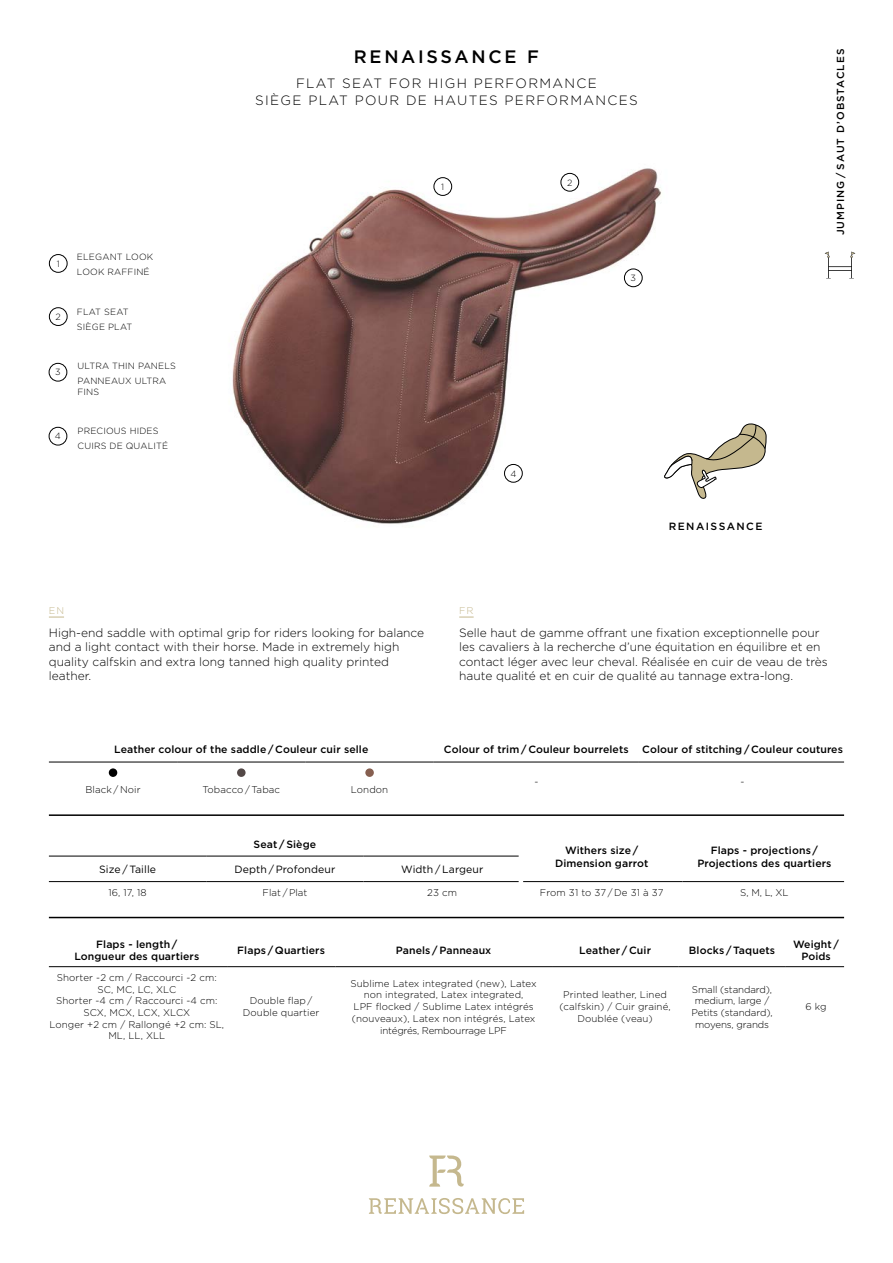
<style>
.page{position:relative;width:893px;height:1263px;background:#fff}
.page>*{position:absolute;margin:0;border:0;box-sizing:border-box;transform-origin:0 0}
.t1{font:500 18px "Gotham";letter-spacing:.15em;color:#000}
.t2{font:300 13.5px/16.5px "Gotham";letter-spacing:.1em;color:#000;text-align:center}
.t3{font:300 12px/14.4px "Gotham";color:#000}
.t4{font:500 10.5px/12.6px "Gotham";letter-spacing:.01em;color:#000;text-align:center}
.t5{font:10.5px "Gotham";letter-spacing:.01em;color:#000}
.t6{font:500 10.5px "Gotham";letter-spacing:.14em;color:#000}
.t7{font:500 10.2px "Gotham";letter-spacing:.1em;color:#000}
.t8{font:300 9.75px/11.7px "Gotham";letter-spacing:.01em;color:#000;text-align:center}
.t9{font:300 9.75px/11.7px "Gotham";letter-spacing:-.01em;color:#000;text-align:center}
.t10{font:300 9.75px "Gotham";color:#c5b88e}
.t11{font:300 9px/15px "Gotham";letter-spacing:.02em;color:#000}
</style>
<div class="page">
<img style="left:232px;top:168px;width:429px;height:356px">
<div style="left:434px;top:177px;width:18px;height:19px;border:1px solid #000;border-radius:50%"></div>
<div style="left:624px;top:269px;width:18px;height:18px;border:1px solid #000;border-radius:50%"></div>
<div style="left:561px;top:173px;width:18px;height:18px;border:1px solid #000;border-radius:50%"></div>
<div style="left:49px;top:254px;width:18px;height:18px;border:1px solid #000;border-radius:50%"></div>
<div style="left:49px;top:363px;width:18px;height:18px;border:1px solid #000;border-radius:50%"></div>
<div style="left:49px;top:307px;width:18px;height:19px;border:1px solid #000;border-radius:50%"></div>
<div style="left:49px;top:427px;width:18px;height:18px;border:1px solid #000;border-radius:50%"></div>
<div style="left:504px;top:464px;width:18px;height:18px;border:1px solid #000;border-radius:50%"></div>
<svg style="left:664px;top:423px;width:103px;height:76px"></svg>
<svg style="left:429px;top:1155px;width:35px;height:31px"></svg>
<svg style="left:369px;top:1198px;width:155px;height:16px"></svg>
<svg style="left:459px;top:617px;width:15px;height:1px"></svg>
<svg style="left:49px;top:617px;width:15px;height:1px"></svg>
<hr style="left:49px;top:814px;width:795px;height:2px;background:#000">
<hr style="left:49px;top:917px;width:795px;height:1px;background:#000">
<hr style="left:49px;top:856px;width:157px;height:1px;background:#000">
<hr style="left:206px;top:856px;width:158px;height:1px;background:#000">
<hr style="left:364px;top:856px;width:155px;height:1px;background:#000">
<hr style="left:523px;top:881px;width:159px;height:1px;background:#000">
<hr style="left:682px;top:881px;width:162px;height:1px;background:#000">
<hr style="left:49px;top:881px;width:157px;height:1px;background:#000">
<hr style="left:206px;top:881px;width:158px;height:1px;background:#000">
<hr style="left:364px;top:881px;width:155px;height:1px;background:#000">
<hr style="left:49px;top:762px;width:128px;height:1px;background:#000">
<hr style="left:177px;top:762px;width:128px;height:1px;background:#000">
<hr style="left:305px;top:762px;width:129px;height:1px;background:#000">
<hr style="left:434px;top:762px;width:205px;height:1px;background:#000">
<hr style="left:639px;top:762px;width:205px;height:1px;background:#000">
<div style="left:109px;top:768px;width:8px;height:9px;background:#000;border-radius:50%"></div>
<div style="left:237px;top:768px;width:9px;height:9px;background:#534847;border-radius:50%"></div>
<div style="left:365px;top:768px;width:9px;height:9px;background:#865f50;border-radius:50%"></div>
<hr style="left:49px;top:966px;width:178px;height:1px;background:#000">
<hr style="left:227px;top:966px;width:108px;height:1px;background:#000">
<hr style="left:335px;top:966px;width:217px;height:1px;background:#000">
<hr style="left:552px;top:966px;width:126px;height:1px;background:#000">
<hr style="left:678px;top:966px;width:108px;height:1px;background:#000">
<hr style="left:786px;top:966px;width:58px;height:1px;background:#000">
<svg style="left:825px;top:252px;width:30px;height:26px"></svg>
<p class="t11" style="left:57px;top:256px;width:5px">1</p>
<p class="t11" style="left:56px;top:309px;width:7px">2</p>
<p class="t11" style="left:55px;top:365px;width:7px">3</p>
<p class="t11" style="left:55px;top:428px;width:7px">4</p>
<p class="t11" style="left:77px;top:249px;width:78px">ELEGANT LOOK<br>LOOK RAFFINÉ</p>
<p class="t11" style="left:77px;top:304px;width:57px">FLAT SEAT<br>SIÈGE PLAT</p>
<p class="t11" style="left:78px;top:358px;width:100px">ULTRA THIN PANELS<br>PANNEAUX ULTRA</p>
<p class="t11" style="left:78px;top:384px;width:23px">FINS</p>
<p class="t11" style="left:78px;top:423px;width:92px">PRECIOUS HIDES<br>CUIRS DE QUALITÉ</p>
<h1 class="t1" style="left:354px;top:45px;width:187px">RENAISSANCE F</h1>
<h2 class="t2" style="left:255px;top:75px;width:384px">FLAT SEAT FOR HIGH PERFORMANCE<br>SIÈGE PLAT POUR DE HAUTES PERFORMANCES</h2>
<p class="t11" style="left:441px;top:179px;width:5px">1</p>
<p class="t11" style="left:567px;top:175px;width:7px">2</p>
<p class="t11" style="left:631px;top:270px;width:7px">3</p>
<p class="t7" style="left:834px;top:235px;width:188px;rotate:-90deg">JUMPING / SAUT D’OBSTACLES</p>
<p class="t11" style="left:510px;top:466px;width:7px">4</p>
<p class="t6" style="left:669px;top:519px;width:95px">RENAISSANCE</p>
<p class="t10" style="left:49px;top:604px;width:17px">EN</p>
<p class="t3" style="left:49px;top:625px;width:377px">High-end saddle with optimal grip for riders looking for balance and a light contact with their horse. Made in extremely high quality calfskin and extra long tanned high quality printed leather.</p>
<p class="t10" style="left:459px;top:604px;width:16px">FR</p>
<p class="t3" style="left:459px;top:625px;width:370px">Selle haut de gamme offrant une fixation exceptionnelle pour les cavaliers à la recherche d’une équitation en équilibre et en contact léger avec leur cheval. Réalisée en cuir de veau de très haute qualité et en cuir de qualité au tannage extra-long.</p>
<p class="t4" style="left:114px;top:743px;width:256px">Leather colour of the saddle / Couleur cuir selle</p>
<p class="t4" style="left:444px;top:743px;width:186px">Colour of trim / Couleur bourrelets</p>
<p class="t4" style="left:642px;top:743px;width:202px">Colour of stitching/ Couleur coutures</p>
<p class="t8" style="left:85px;top:784px;width:57px">Black / Noir</p>
<p class="t8" style="left:202px;top:784px;width:79px">Tobacco / Tabac</p>
<p class="t8" style="left:351px;top:784px;width:39px">London</p>
<p class="t8" style="left:534px;top:775px;width:5px">-</p>
<p class="t8" style="left:741px;top:775px;width:5px">-</p>
<p class="t4" style="left:254px;top:837px;width:64px">Seat / Siège</p>
<p class="t4" style="left:555px;top:844px;width:95px">Withers size /<br>Dimension garrot</p>
<p class="t4" style="left:697px;top:844px;width:136px">Flaps - projections /<br>Projections des quartiers</p>
<p class="t5" style="left:99px;top:862px;width:59px">Size / Taille</p>
<p class="t5" style="left:234px;top:862px;width:103px">Depth /Profondeur</p>
<p class="t5" style="left:401px;top:862px;width:84px">Width / Largeur</p>
<p class="t8" style="left:108px;top:886px;width:40px">16, 17, 18</p>
<p class="t8" style="left:263px;top:886px;width:46px">Flat / Plat</p>
<p class="t8" style="left:427px;top:886px;width:31px">23 cm</p>
<p class="t8" style="left:540px;top:886px;width:125px">From 31 to 37 / De 31 à 37</p>
<p class="t8" style="left:740px;top:886px;width:50px">S, M, L, XL</p>
<p class="t4" style="left:74px;top:937px;width:126px">Flaps - length /<br>Longueur des quartiers</p>
<p class="t4" style="left:237px;top:944px;width:89px">Flaps / Quartiers</p>
<p class="t4" style="left:396px;top:944px;width:97px">Panels /Panneaux</p>
<p class="t4" style="left:579px;top:944px;width:73px">Leather / Cuir</p>
<p class="t4" style="left:689px;top:944px;width:88px">Blocks / Taquets</p>
<p class="t4" style="left:793px;top:937px;width:47px">Weight /<br>Poids</p>
<p class="t8" style="left:49px;top:971px;width:176px">Shorter -2 cm / Raccourci -2 cm:<br>SC, MC, LC, XLC<br>Shorter -4 cm / Raccourci -4 cm:<br>SCX, MCX, LCX, XLCX<br>Longer +2 cm / Rallongé +2 cm: SL,<br>ML, LL, XLL</p>
<p class="t8" style="left:351px;top:977px;width:188px">Sublime Latex integrated (new), Latex non integrated, Latex integrated,<br>LPF flocked / Sublime Latex intégrés (nouveaux), Latex non intégrés, Latex intégrés, Rembourrage LPF</p>
<p class="t8" style="left:560px;top:989px;width:113px">Printed leather, Lined (calfskin) / Cuir grainé,<br>Doublée (veau)</p>
<p class="t9" style="left:691px;top:983px;width:83px">Small (standard), medium, large /<br>Petits (standard), moyens, grands</p>
<p class="t8" style="left:243px;top:995px;width:78px">Double flap /<br>Double quartier</p>
<p class="t8" style="left:805px;top:1000px;width:23px">6 kg</p>
</div>
